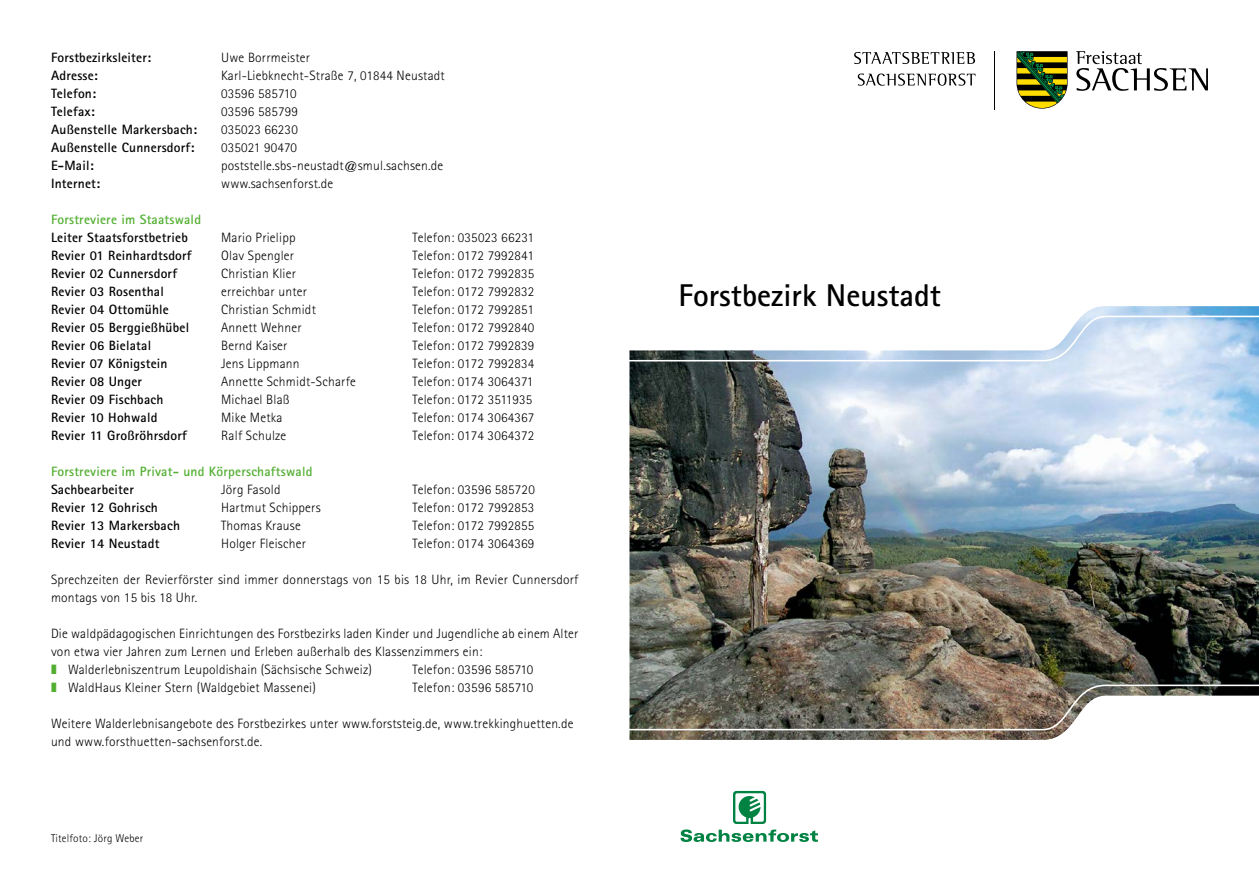
<style>
.page{position:relative;width:1259px;height:893px;background:#fff}
.page>*{position:absolute;margin:0;border:0;box-sizing:border-box;transform-origin:0 0}
.Überschrift{font:700 31.5px "Rotis Sans Serif";color:#000}
.Fließtext{font:300 13.5px/18px "Rotis Sans Serif";letter-spacing:.015em;color:#000}
.Fließtext-2{font:700 13.5px "Rotis Sans Serif";letter-spacing:.015em;color:#000}
.Zwischenüberschrift{font:700 13.5px "Rotis Sans Serif";letter-spacing:.015em;color:#51ae30}
.Impressum{font:300 11.25px "Rotis Sans Serif";letter-spacing:.015em;color:#000}
.s1{color:#51ae30}
</style>
<div class="page">
<svg style="left:1075px;top:51px;width:133px;height:40px"></svg>
<svg style="left:1016px;top:51px;width:51px;height:58px;background:#6a7226"></svg>
<hr style="left:994px;top:51px;width:1px;height:59px;background:#000">
<svg style="left:854px;top:52px;width:121px;height:12px"></svg>
<svg style="left:858px;top:74px;width:117px;height:12px"></svg>
<svg style="left:680px;top:791px;width:138px;height:51px"></svg>
<img style="left:629px;top:306px;width:630px;height:434px">
<p class="Fließtext-2" style="left:51px;top:49px;width:102px">Forstbezirksleiter:</p>
<p class="Fließtext" style="left:221px;top:48px;width:90px">Uwe Borrmeister</p>
<p class="Fließtext-2" style="left:51px;top:67px;width:48px">Adresse:</p>
<p class="Fließtext" style="left:221px;top:66px;width:225px">Karl-Liebknecht-Straße 7, 01844 Neustadt</p>
<p class="Fließtext-2" style="left:51px;top:85px;width:47px">Telefon:</p>
<p class="Fließtext" style="left:221px;top:84px;width:77px">03596 585710</p>
<p class="Fließtext-2" style="left:51px;top:103px;width:45px">Telefax:</p>
<p class="Fließtext" style="left:221px;top:102px;width:78px">03596 585799</p>
<p class="Fließtext-2" style="left:51px;top:121px;width:148px">Außenstelle Markersbach:</p>
<p class="Fließtext" style="left:221px;top:120px;width:78px">035023 66230</p>
<p class="Fließtext-2" style="left:51px;top:139px;width:145px">Außenstelle Cunnersdorf:</p>
<p class="Fließtext" style="left:221px;top:138px;width:77px">035021 90470</p>
<p class="Fließtext-2" style="left:51px;top:157px;width:44px">E-Mail:</p>
<p class="Fließtext" style="left:221px;top:156px;width:224px">poststelle.sbs-neustadt@smul.sachsen.de</p>
<p class="Fließtext-2" style="left:51px;top:175px;width:51px">Internet:</p>
<p class="Fließtext" style="left:221px;top:174px;width:114px">www.sachsenforst.de</p>
<h3 class="Zwischenüberschrift" style="left:51px;top:211px;width:151px">Forstreviere im Staatswald</h3>
<p class="Fließtext-2" style="left:51px;top:229px;width:138px">Leiter Staatsforstbetrieb</p>
<p class="Fließtext" style="left:221px;top:228px;width:76px">Mario Prielipp</p>
<p class="Fließtext" style="left:412px;top:228px;width:123px">Telefon: 035023 66231</p>
<p class="Fließtext-2" style="left:51px;top:247px;width:142px">Revier 01 Reinhardtsdorf</p>
<p class="Fließtext" style="left:221px;top:246px;width:74px">Olav Spengler</p>
<p class="Fließtext" style="left:412px;top:246px;width:123px">Telefon: 0172 7992841</p>
<p class="Fließtext-2" style="left:51px;top:265px;width:128px">Revier 02 Cunnersdorf</p>
<p class="Fließtext" style="left:221px;top:264px;width:76px">Christian Klier</p>
<p class="Fließtext" style="left:412px;top:264px;width:123px">Telefon: 0172 7992835</p>
<p class="Fließtext-2" style="left:51px;top:283px;width:114px">Revier 03 Rosenthal</p>
<p class="Fließtext" style="left:221px;top:282px;width:87px">erreichbar unter</p>
<p class="Fließtext" style="left:412px;top:282px;width:123px">Telefon: 0172 7992832</p>
<p class="Fließtext-2" style="left:51px;top:301px;width:119px">Revier 04 Ottomühle</p>
<p class="Fließtext" style="left:221px;top:300px;width:96px">Christian Schmidt</p>
<p class="Fließtext" style="left:412px;top:300px;width:123px">Telefon: 0172 7992851</p>
<p class="Fließtext-2" style="left:51px;top:319px;width:140px">Revier 05 Berggießhübel</p>
<p class="Fließtext" style="left:221px;top:318px;width:82px">Annett Wehner</p>
<p class="Fließtext" style="left:412px;top:318px;width:123px">Telefon: 0172 7992840</p>
<p class="Fließtext-2" style="left:51px;top:337px;width:102px">Revier 06 Bielatal</p>
<p class="Fließtext" style="left:221px;top:336px;width:68px">Bernd Kaiser</p>
<p class="Fließtext" style="left:412px;top:336px;width:123px">Telefon: 0172 7992839</p>
<p class="Fließtext-2" style="left:51px;top:355px;width:118px">Revier 07 Königstein</p>
<p class="Fließtext" style="left:221px;top:354px;width:80px">Jens Lippmann</p>
<p class="Fließtext" style="left:412px;top:354px;width:123px">Telefon: 0172 7992834</p>
<p class="Fließtext-2" style="left:51px;top:373px;width:93px">Revier 08 Unger</p>
<p class="Fließtext" style="left:221px;top:372px;width:136px">Annette Schmidt-Scharfe</p>
<p class="Fließtext" style="left:412px;top:372px;width:122px">Telefon: 0174 3064371</p>
<p class="Fließtext-2" style="left:51px;top:391px;width:114px">Revier 09 Fischbach</p>
<p class="Fließtext" style="left:221px;top:390px;width:70px">Michael Blaß</p>
<p class="Fließtext" style="left:412px;top:390px;width:121px">Telefon: 0172 3511935</p>
<p class="Fließtext-2" style="left:51px;top:409px;width:108px">Revier 10 Hohwald</p>
<p class="Fließtext" style="left:221px;top:408px;width:63px">Mike Metka</p>
<p class="Fließtext" style="left:412px;top:408px;width:123px">Telefon: 0174 3064367</p>
<p class="Fließtext-2" style="left:51px;top:427px;width:137px">Revier 11 Großröhrsdorf</p>
<p class="Fließtext" style="left:221px;top:426px;width:67px">Ralf Schulze</p>
<p class="Fließtext" style="left:412px;top:426px;width:123px">Telefon: 0174 3064372</p>
<h3 class="Zwischenüberschrift" style="left:51px;top:463px;width:263px">Forstreviere im Privat- und Körperschaftswald</h3>
<p class="Fließtext-2" style="left:51px;top:481px;width:84px">Sachbearbeiter</p>
<p class="Fließtext" style="left:221px;top:480px;width:61px">Jörg Fasold</p>
<p class="Fließtext" style="left:412px;top:480px;width:124px">Telefon: 03596 585720</p>
<p class="Fließtext-2" style="left:51px;top:499px;width:108px">Revier 12 Gohrisch</p>
<p class="Fließtext" style="left:221px;top:498px;width:101px">Hartmut Schippers</p>
<p class="Fließtext" style="left:412px;top:498px;width:123px">Telefon: 0172 7992853</p>
<p class="Fließtext-2" style="left:51px;top:517px;width:130px">Revier 13 Markersbach</p>
<p class="Fließtext" style="left:221px;top:516px;width:81px">Thomas Krause</p>
<p class="Fließtext" style="left:412px;top:516px;width:123px">Telefon: 0172 7992855</p>
<p class="Fließtext-2" style="left:51px;top:535px;width:110px">Revier 14 Neustadt</p>
<p class="Fließtext" style="left:221px;top:534px;width:86px">Holger Fleischer</p>
<p class="Fließtext" style="left:412px;top:534px;width:123px">Telefon: 0174 3064369</p>
<p class="Fließtext" style="left:51px;top:570px;width:529px">Sprechzeiten der Revierförster sind immer donnerstags von 15 bis 18 Uhr, im Revier Cunnersdorf montags von 15 bis 18 Uhr.</p>
<p class="Fließtext" style="left:51px;top:624px;width:529px">Die waldpädagogischen Einrichtungen des Forstbezirks laden Kinder und Jugendliche ab einem Alter von etwa vier Jahren zum Lernen und Erleben außerhalb des Klassenzimmers ein:</p>
<p class="Fließtext" style="left:51px;top:660px;width:322px"><span class="s1">❚</span> Walderlebniszentrum Leupoldishain (Sächsische Schweiz)</p>
<p class="Fließtext" style="left:412px;top:660px;width:122px">Telefon: 03596 585710</p>
<p class="Fließtext" style="left:51px;top:678px;width:266px"><span class="s1">❚</span> WaldHaus Kleiner Stern (Waldgebiet Massenei)</p>
<p class="Fließtext" style="left:412px;top:678px;width:122px">Telefon: 03596 585710</p>
<p class="Fließtext" style="left:51px;top:714px;width:524px">Weitere Walderlebnisangebote des Forstbezirkes unter www.forststeig.de, www.trekkinghuetten.de und www.forsthuetten-sachsenforst.de.</p>
<p class="Impressum" style="left:51px;top:832px;width:94px">Titelfoto: Jörg Weber</p>
<h1 class="Überschrift" style="left:678px;top:276px;width:264px">Forstbezirk Neustadt</h1>
</div>
